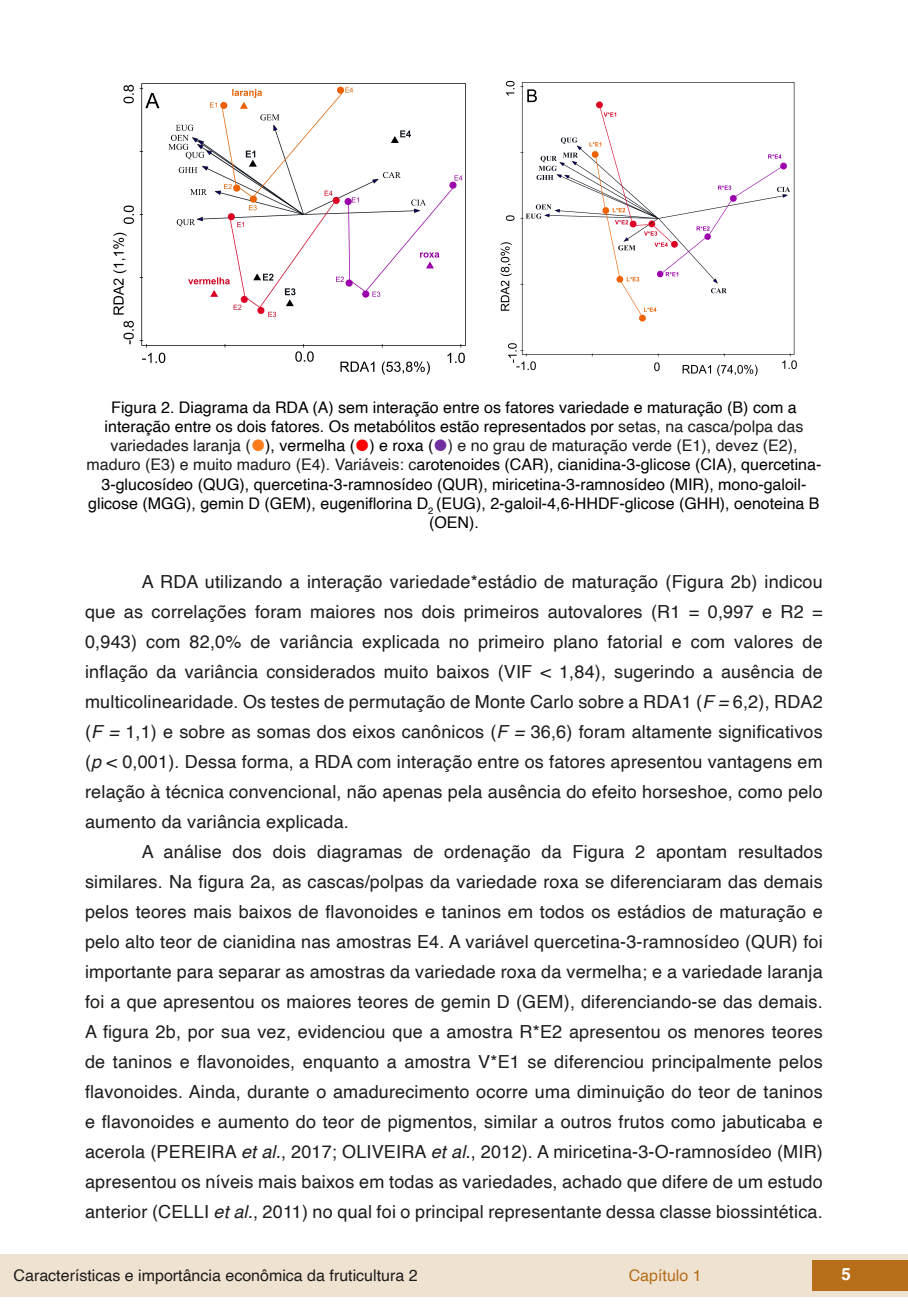
<style>
.page{position:relative;width:908px;height:1304px;background:#fff}
.page>*{position:absolute;margin:0;border:0;box-sizing:border-box;transform-origin:0 0}
.t1{font:18px/30px "Helvetica";letter-spacing:.01em;color:#1d1d1b;text-align:justify}
.t2{font:700 16.8px "Helvetica";color:#fff}
.t3{font:16px/19.2px "Helvetica";color:#000;text-align:center}
.t4{font:16px "Helvetica";color:#1d1d1b}
.t5{font:16px "Helvetica";color:#b66e19}
.s1{color:#1d1d1b}
.s2{font-style:italic}
</style>
<div class="page">
<div style="left:0;top:1254px;width:906px;height:43px;background:#f0e2d1"></div>
<div style="left:812px;top:1261px;width:95px;height:30px;background:#b66e19"></div>
<img style="left:113px;top:83px;width:353px;height:292px">
<img style="left:500px;top:80px;width:297px;height:296px">
<p class="t3" style="left:86px;top:398px;width:736px">Figura 2. Diagrama da RDA (A) sem interação entre os fatores variedade e maturação (B) com a interação entre os dois fatores. Os metabólitos estão representados por <span class="s1">setas, na casca/polpa das variedades laranja (</span> ), vermelha ( ) e roxa ( <span class="s1">) e no grau de maturação verde (E1), devez (E2), maduro (E3) e muito maduro (E4). Variáveis: c</span>arotenoides (CAR), cianidina-3-glicose (CIA), quercetina-3-glucosídeo (QUG), quercetina-3-ramnosídeo (QUR), miricetina-3-ramnosídeo (MIR), mono-galoil&shy;glicose (MGG), gemin D (GEM), eugeniflorina D<sub>2</sub> (EUG), 2-galoil-4,6-HHDF-glicose (GHH), oenoteina B (OEN).</p>
<p class="t1" style="left:85px;top:567px;width:738px;text-indent:57px">A RDA utilizando a interação variedade*estádio de maturação (Figura 2b) indicou que as correlações foram maiores nos dois primeiros autovalores (R1 = 0,997 e R2 = 0,943) com 82,0% de variância explicada no primeiro plano fatorial e com valores de inflação da variância considerados muito baixos (VIF &lt; 1,84), sugerindo a ausência de multicolinearidade. Os testes de permutação de Monte Carlo sobre a RDA1 (<span class="s2">F =</span> 6,2), RDA2 (<span class="s2">F =</span> 1,1) e sobre as somas dos eixos canônicos (<span class="s2">F =</span> 36,6) foram altamente significativos (<span class="s2">p</span> &lt; 0,001). Dessa forma, a RDA com interação entre os fatores apresentou vantagens em relação à técnica convencional, não apenas pela ausência do efeito horseshoe, como pelo aumento da variância explicada.</p>
<p class="t1" style="left:85px;top:837px;width:738px;text-indent:57px">A análise dos dois diagramas de ordenação da Figura 2 apontam resultados similares. Na figura 2a, as cascas/polpas da variedade roxa se diferenciaram das demais pelos teores mais baixos de flavonoides e taninos em todos os estádios de maturação e pelo alto teor de cianidina nas amostras E4. A variável quercetina-3-ramnosídeo (QUR) foi importante para separar as amostras da variedade roxa da vermelha; e a variedade laranja foi a que apresentou os maiores teores de gemin D (GEM), diferenciando-se das demais.<br>A figura 2b, por sua vez, evidenciou que a amostra R*E2 apresentou os menores teores de taninos e flavonoides, enquanto a amostra V*E1 se diferenciou principalmente pelos flavonoides. Ainda, durante o amadurecimento ocorre uma diminuição do teor de taninos e flavonoides e aumento do teor de pigmentos, similar a outros frutos como jabuticaba e acerola (PEREIRA <span class="s2">et al.</span>, 2017; OLIVEIRA <span class="s2">et al.</span>, 2012). A miricetina-3-O-ramnosídeo (MIR) apresentou os níveis mais baixos em todas as variedades, achado que difere de um estudo anterior (CELLI <span class="s2">et al.</span>, 2011) no qual foi o principal representante dessa classe biossintética.</p>
<p class="t4" style="left:14px;top:1263px;width:405px">Características e importância econômica da fruticultura 2</p>
<p class="t5" style="left:628px;top:1263px;width:74px">Capítulo 1</p>
<p class="t2" style="left:841px;top:1264px;width:11px">5</p>
</div>
